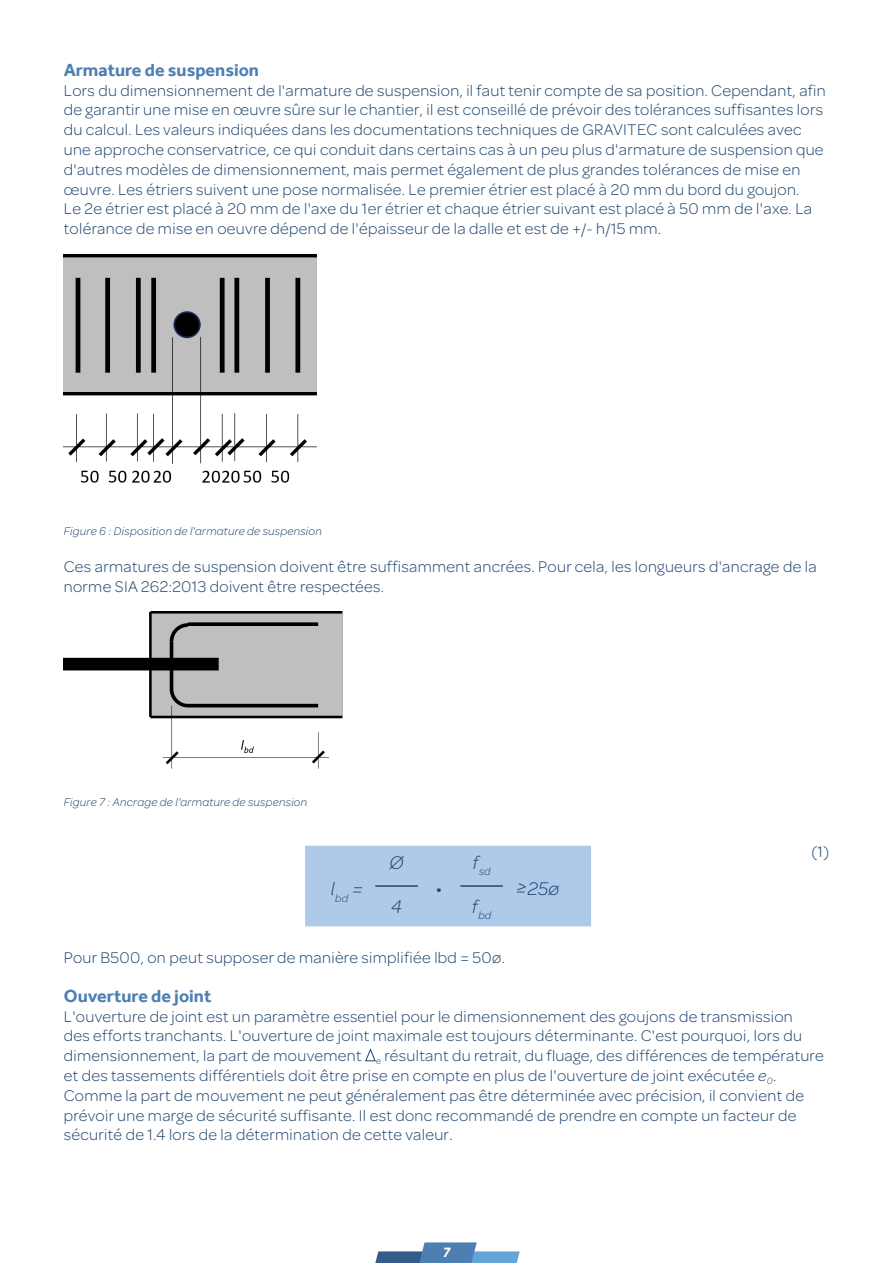
<style>
.page{position:relative;width:893px;height:1263px;background:#fff}
.page>*{position:absolute;margin:0;border:0;box-sizing:border-box;transform-origin:0 0}
.t1{font:italic 300 19.5px "Omnes";color:#204670}
.t2{font:700 19.5px "Omnes";color:#204670}
.t3{font:700 18px "Effra";color:#4e7fb3}
.t4{font:300 16.5px/19.8px "Omnes";letter-spacing:.02em;color:#204670}
.t5{font:italic 700 15px "Effra";color:#fff}
.t6{font:italic 300 12px "Omnes";letter-spacing:.02em;color:#204670}
.t7{font:italic 300 11.4px "Omnes";color:#204670}
.s1{font-style:italic}
</style>
<div class="page">
<svg style="left:375px;top:1242px;width:145px;height:21px"></svg>
<img style="left:64px;top:254px;width:253px;height:229px">
<img style="left:64px;top:612px;width:279px;height:157px">
<div style="left:305px;top:846px;width:286px;height:80px;background:#afcae9"></div>
<hr style="left:375px;top:885px;width:43px;height:2px;background:#204670">
<hr style="left:460px;top:885px;width:43px;height:2px;background:#204670">
<svg style="left:365px;top:1048px;width:11px;height:13px"></svg>
<p class="t3" style="left:64px;top:59px;width:197px">Armature de suspension</p>
<p class="t4" style="left:64px;top:79px;width:763px">Lors du dimensionnement de l'armature de suspension, il faut tenir compte de sa position. Cependant, afin de garantir une mise en œuvre sûre sur le chantier, il est conseillé de prévoir des tolérances suffisantes lors du calcul. Les valeurs indiquées dans les documentations techniques de GRAVITEC sont calculées avec une approche conservatrice, ce qui conduit dans certains cas à un peu plus d'armature de suspension que d'autres modèles de dimensionnement, mais permet également de plus grandes tolérances de mise en œuvre. Les étriers suivent une pose normalisée. Le premier étrier est placé à 20 mm du bord du goujon.<br>Le 2e étrier est placé à 20 mm de l'axe du 1er étrier et chaque étrier suivant est placé à 50 mm de l'axe. La tolérance de mise en oeuvre dépend de l'épaisseur de la dalle et est de +/- h/15 mm.</p>
<p class="t6" style="left:64px;top:523px;width:260px">Figure 6 : Disposition de l'armature de suspension</p>
<p class="t4" style="left:64px;top:555px;width:754px">Ces armatures de suspension doivent être suffisamment ancrées. Pour cela, les longueurs d'ancrage de la norme SIA 262:2013 doivent être respectées.</p>
<p class="t6" style="left:64px;top:794px;width:245px">Figure 7 : Ancrage de l'armature de suspension</p>
<p class="t1" style="left:390px;top:850px;width:16px">Ø</p>
<p class="t7" style="left:473px;top:864px;width:20px"><sup>f</sup>sd</p>
<p class="t4" style="left:811px;top:841px;width:19px">(1)</p>
<p class="t1" style="left:331px;top:876px;width:33px">l<sub>bd</sub> =</p>
<p class="t1" style="left:516px;top:876px;width:45px">≥25ø</p>
<p class="t2" style="left:437px;top:875px;width:7px">∙</p>
<p class="t1" style="left:391px;top:894px;width:12px">4</p>
<p class="t7" style="left:472px;top:908px;width:21px"><sup>f</sup>bd</p>
<p class="t4" style="left:64px;top:947px;width:443px">Pour B500, on peut supposer de manière simplifiée lbd = 50ø.</p>
<p class="t3" style="left:64px;top:985px;width:149px">Ouverture de joint</p>
<p class="t4" style="left:64px;top:1005px;width:761px">L'ouverture de joint est un paramètre essentiel pour le dimensionnement des goujons de transmission<br>des efforts tranchants. L'ouverture de joint maximale est toujours déterminante. C'est pourquoi, lors du dimensionnement, la part de mouvement <sub>e</sub> résultant du retrait, du fluage, des différences de température et des tassements différentiels doit être prise en compte en plus de l'ouverture de joint exécutée <span class="s1">e</span><sub>0</sub>.<br>Comme la part de mouvement ne peut généralement pas être déterminée avec précision, il convient de prévoir une marge de sécurité suffisante. Il est donc recommandé de prendre en compte un facteur de sécurité de 1.4 lors de la détermination de cette valeur.</p>
<p class="t5" style="left:442px;top:1243px;width:10px">7</p>
</div>
